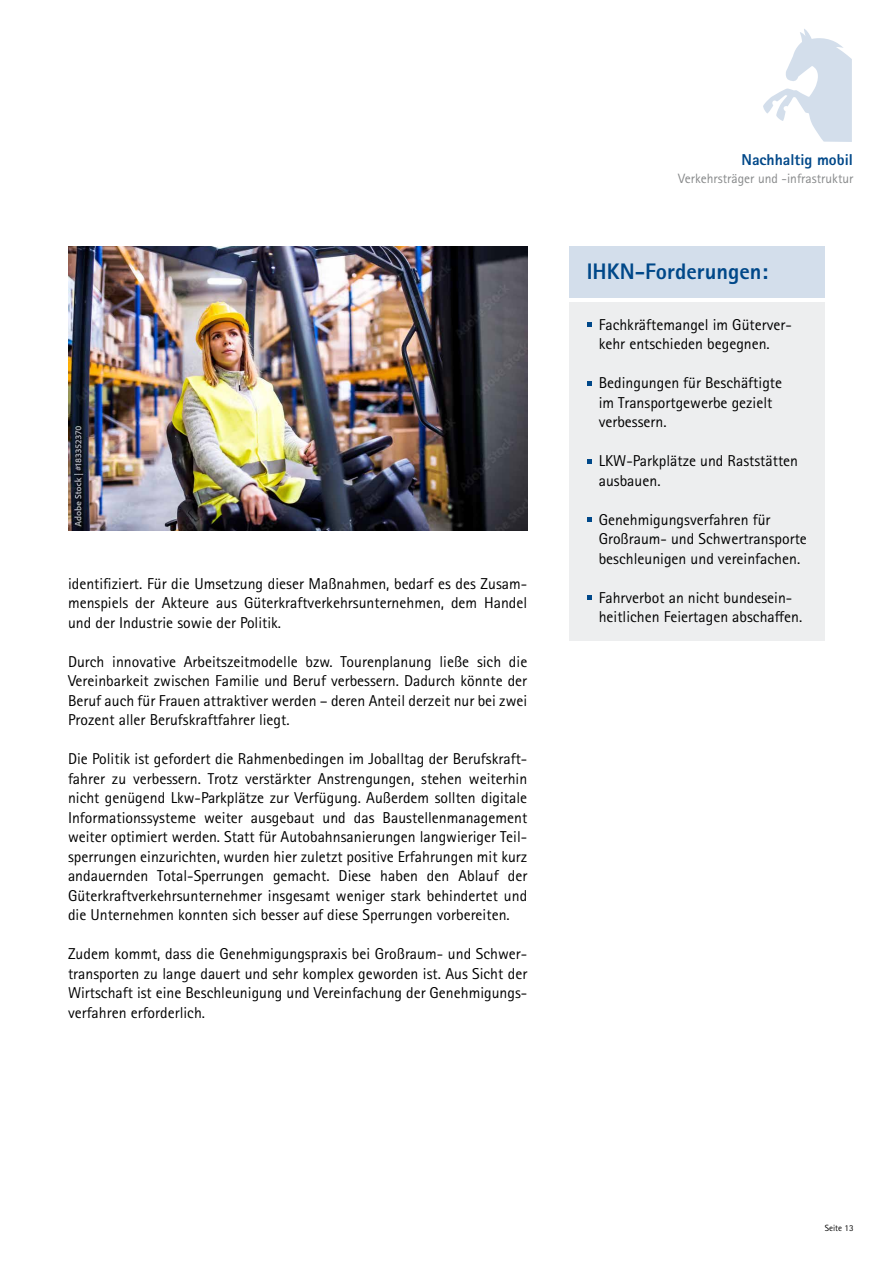
<style>
.page{position:relative;width:893px;height:1263px;background:#fff}
.page>*{position:absolute;margin:0;border:0;box-sizing:border-box;transform-origin:0 0}
.t1{font:800 22.5px "Rotis Sans Serif Pro";color:#004889}
.t2{font:15.75px/19.5px "Rotis Sans Serif Pro";color:#000}
.t3{font:800 15.75px "Rotis Sans Serif Pro";color:#004889}
.t4{font:13.5px "Rotis Sans Serif Pro";color:#87898a}
.t5{font:9px "Rotis Sans Serif Pro";color:#000}
</style>
<div class="page">
<svg style="left:763px;top:29px;width:89px;height:113px"></svg>
<div style="left:570px;top:302px;width:255px;height:339px;background:#edeeef"></div>
<svg style="left:587px;top:323px;width:4px;height:4px"></svg>
<svg style="left:587px;top:381px;width:4px;height:5px"></svg>
<svg style="left:587px;top:459px;width:4px;height:5px"></svg>
<svg style="left:587px;top:518px;width:4px;height:4px"></svg>
<svg style="left:587px;top:596px;width:4px;height:4px"></svg>
<div style="left:570px;top:247px;width:255px;height:51px;background:#d3deeb"></div>
<img style="left:68px;top:247px;width:459px;height:284px">
<p class="t2" style="left:68px;top:574px;width:461px;text-align:justify">identifiziert. Für die Umsetzung dieser Maßnahmen, bedarf es des Zusam&shy;menspiels der Akteure aus Güterkraftverkehrsunternehmen, dem Handel und der Industrie sowie der Politik.</p>
<p class="t2" style="left:68px;top:652px;width:461px;text-align:justify">Durch innovative Arbeitszeitmodelle bzw. Tourenplanung ließe sich die Vereinbarkeit zwischen Familie und Beruf verbessern. Dadurch könnte der Beruf auch für Frauen attraktiver werden – deren Anteil derzeit nur bei zwei Prozent aller Berufskraftfahrer liegt.</p>
<p class="t2" style="left:68px;top:749px;width:461px;text-align:justify">Die Politik ist gefordert die Rahmenbedingen im Joballtag der Berufskraft&shy;fahrer zu verbessern. Trotz verstärkter Anstrengungen, stehen weiterhin nicht genügend Lkw-Parkplätze zur Verfügung. Außerdem sollten digitale Informationssysteme weiter ausgebaut und das Baustellenmanagement weiter optimiert werden. Statt für Autobahnsanierungen langwieriger Teil&shy;sperrungen einzurichten, wurden hier zuletzt positive Erfahrungen mit kurz andauernden Total-Sperrungen gemacht. Diese haben den Ablauf der Güterkraftverkehrsunternehmer insgesamt weniger stark behindertet und die Unternehmen konnten sich besser auf diese Sperrungen vorbereiten.</p>
<p class="t2" style="left:68px;top:944px;width:461px;text-align:justify">Zudem kommt, dass die Genehmigungspraxis bei Großraum- und Schwer&shy;transporten zu lange dauert und sehr komplex geworden ist. Aus Sicht der Wirtschaft ist eine Beschleunigung und Vereinfachung der Genehmigungs&shy;verfahren erforderlich.</p>
<p class="t3" style="left:741px;top:150px;width:113px">Nachhaltig mobil</p>
<p class="t4" style="left:678px;top:171px;width:177px">Verkehrsträger und -infrastruktur</p>
<h1 class="t1" style="left:587px;top:257px;width:183px">IHKN-Forderungen:</h1>
<p class="t2" style="left:599px;top:315px;width:195px">Fachkräftemangel im Güterver&shy;kehr entschieden begegnen.</p>
<p class="t2" style="left:599px;top:373px;width:185px">Bedingungen für Beschäftigte im Transportgewerbe gezielt verbessern.</p>
<p class="t2" style="left:599px;top:451px;width:201px">LKW-Parkplätze und Raststätten ausbauen.</p>
<p class="t2" style="left:599px;top:510px;width:210px">Genehmigungsverfahren für<br>Großraum- und Schwertransporte beschleunigen und vereinfachen.</p>
<p class="t2" style="left:599px;top:588px;width:205px">Fahrverbot an nicht bundesein&shy;heitlichen Feiertagen abschaffen.</p>
<p class="t5" style="left:825px;top:1223px;width:30px">Seite 13</p>
</div>
